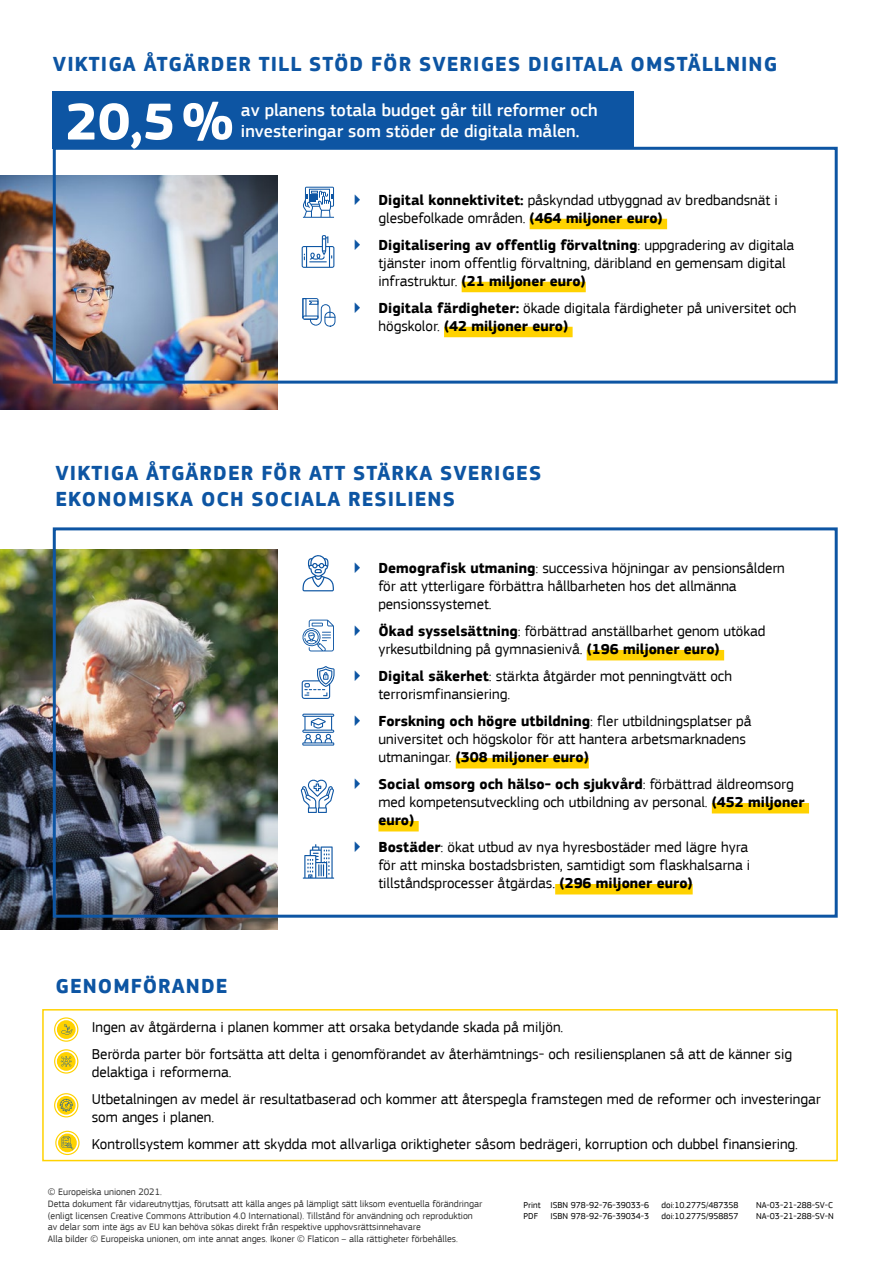
<style>
.page{position:relative;width:893px;height:1263px;background:#fff}
.page>*{position:absolute;margin:0;border:0;box-sizing:border-box;transform-origin:0 0}
.t1{font:700 54px "EC Square Sans Pro";color:#fff}
.Title_of_the_boxes{font:700 21px/25.5px "EC Square Sans Pro";letter-spacing:.05em;color:#0d55a3}
.t2{font:500 18px "EC Square Sans Pro";color:#fff}
.Title_1{font:15px/18px "EC Square Sans Pro";color:#000}
.t3{font:9.75px/11.7px "EC Square Sans Pro";color:#333}
.t4{font:9px "EC Square Sans Pro";color:#000}
.s1{color:#0d55a3}
.s2{font-weight:700}
</style>
<div class="page">
<img style="left:0;top:550px;width:278px;height:380px">
<div style="left:53px;top:527px;width:785px;height:391px;border:3px solid #0d55a3"></div>
<img style="left:0;top:176px;width:278px;height:233px">
<div style="left:53px;top:92px;width:581px;height:57px;background:#0d55a3"></div>
<div style="left:53px;top:147px;width:785px;height:237px;border:3px solid #0d55a3"></div>
<div style="left:530px;top:219px;width:137px;height:10px;background:#ffd200"></div>
<div style="left:462px;top:282px;width:124px;height:10px;background:#ffd200"></div>
<div style="left:444px;top:327px;width:129px;height:10px;background:#ffd200"></div>
<div style="left:587px;top:650px;width:137px;height:10px;background:#ffd200"></div>
<div style="left:456px;top:758px;width:133px;height:10px;background:#ffd200"></div>
<div style="left:712px;top:803px;width:97px;height:10px;background:#ffd200"></div>
<div style="left:378px;top:821px;width:41px;height:10px;background:#ffd200"></div>
<div style="left:555px;top:884px;width:138px;height:10px;background:#ffd200"></div>
<div style="left:42px;top:1009px;width:796px;height:152px;border:2px solid #ffd200"></div>
<svg style="left:57px;top:1020px;width:19px;height:19px"></svg>
<div style="left:54px;top:1017px;width:24px;height:25px;border:1px solid #ffd200;border-radius:50%"></div>
<svg style="left:62px;top:1024px;width:11px;height:11px"></svg>
<svg style="left:57px;top:1052px;width:19px;height:19px"></svg>
<div style="left:54px;top:1049px;width:24px;height:24px;border:1px solid #ffd200;border-radius:50%"></div>
<svg style="left:61px;top:1056px;width:11px;height:11px"></svg>
<svg style="left:57px;top:1096px;width:19px;height:19px"></svg>
<div style="left:54px;top:1093px;width:24px;height:24px;border:1px solid #ffd200;border-radius:50%"></div>
<svg style="left:60px;top:1099px;width:13px;height:13px"></svg>
<svg style="left:58px;top:1133px;width:19px;height:19px"></svg>
<div style="left:55px;top:1131px;width:25px;height:24px;border:1px solid #ffd200;border-radius:50%"></div>
<svg style="left:62px;top:1136px;width:11px;height:13px"></svg>
<svg style="left:303px;top:844px;width:31px;height:35px"></svg>
<svg style="left:302px;top:298px;width:34px;height:29px"></svg>
<svg style="left:303px;top:187px;width:31px;height:31px"></svg>
<svg style="left:302px;top:714px;width:32px;height:31px"></svg>
<svg style="left:302px;top:666px;width:33px;height:33px"></svg>
<svg style="left:302px;top:235px;width:32px;height:33px"></svg>
<svg style="left:301px;top:779px;width:33px;height:34px"></svg>
<svg style="left:302px;top:555px;width:32px;height:36px"></svg>
<svg style="left:302px;top:620px;width:32px;height:31px"></svg>
<p class="Title_of_the_boxes" style="left:53px;top:52px;width:726px">VIKTIGA ÅTGÄRDER TILL STÖD FÖR SVERIGES DIGITALA OMSTÄLLNING</p>
<p class="t1" style="left:66px;top:89px;width:169px">20,5%</p>
<p class="t2" style="left:241px;top:99px;width:358px">av planens totala budget går till reformer och</p>
<p class="t2" style="left:241px;top:121px;width:340px">investeringar som stöder de digitala målen.</p>
<p class="Title_1" style="left:378px;top:191px;width:401px;text-indent:-26px"><span class="s1">▶</span> <span class="s2">Digital konnektivitet:</span> påskyndad utbyggnad av bredbandsnät i glesbefolkade områden. <span class="s2">(464 miljoner euro)</span></p>
<p class="Title_1" style="left:378px;top:236px;width:417px;text-indent:-26px"><span class="s1">▶</span> <span class="s2">Digitalisering av offentlig förvaltning</span>: uppgradering av digitala tjänster inom offentlig förvaltning, däribland en gemensam digital infrastruktur. <span class="s2">(21 miljoner euro)</span></p>
<p class="Title_1" style="left:378px;top:299px;width:420px;text-indent:-26px"><span class="s1">▶</span> <span class="s2">Digitala färdigheter:</span> ökade digitala färdigheter på universitet och högskolor. <span class="s2">(42 miljoner euro)</span></p>
<p class="Title_of_the_boxes" style="left:55px;top:461px;width:487px">VIKTIGA ÅTGÄRDER FÖR ATT STÄRKA SVERIGES<br>EKONOMISKA OCH SOCIALA RESILIENS</p>
<p class="Title_of_the_boxes" style="left:55px;top:974px;width:174px">GENOMFÖRANDE</p>
<p class="Title_1" style="left:378px;top:559px;width:408px;text-indent:-26px"><span class="s1">▶</span> <span class="s2">Demografisk utmaning</span>: successiva höjningar av pensionsåldern för att ytterligare förbättra hållbarheten hos det allmänna pensionssystemet.</p>
<p class="Title_1" style="left:378px;top:622px;width:388px;text-indent:-26px"><span class="s1">▶</span> <span class="s2">Ökad sysselsättning</span>: förbättrad anställbarhet genom utökad yrkesutbildning på gymnasienivå. <span class="s2">(196 miljoner euro)</span></p>
<p class="Title_1" style="left:378px;top:667px;width:355px;text-indent:-26px"><span class="s1">▶</span> <span class="s2">Digital säkerhet</span>: stärkta åtgärder mot penningtvätt och terrorismfinansiering.</p>
<p class="Title_1" style="left:378px;top:712px;width:374px;text-indent:-26px"><span class="s1">▶</span> <span class="s2">Forskning och högre utbildning</span>: fler utbildningsplatser på universitet och högskolor för att hantera arbetsmarknadens utmaningar. <span class="s2">(308 miljoner euro)</span></p>
<p class="Title_1" style="left:378px;top:775px;width:428px;text-indent:-26px"><span class="s1">▶</span> <span class="s2">Social omsorg och hälso- och sjukvård</span>: förbättrad äldreomsorg med kompetensutveckling och utbildning av personal. <span class="s2">(452 miljoner euro)</span></p>
<p class="Title_1" style="left:378px;top:838px;width:373px;text-indent:-26px"><span class="s1">▶</span> <span class="s2">Bostäder</span>: ökat utbud av nya hyresbostäder med lägre hyra för att minska bostadsbristen, samtidigt som flaskhalsarna i tillståndsprocesser åtgärdas. <span class="s2">(296 miljoner euro)</span></p>
<p class="Title_1" style="left:92px;top:1018px;width:473px">Ingen av åtgärderna i planen kommer att orsaka betydande skada på miljön.</p>
<p class="Title_1" style="left:92px;top:1045px;width:702px">Berörda parter bör fortsätta att delta i genomförandet av återhämtnings- och resiliensplanen så att de känner sig delaktiga i reformerna.</p>
<p class="Title_1" style="left:92px;top:1090px;width:730px">Utbetalningen av medel är resultatbaserad och kommer att återspegla framstegen med de reformer och investeringar som anges i planen.</p>
<p class="Title_1" style="left:92px;top:1135px;width:708px">Kontrollsystem kommer att skydda mot allvarliga oriktigheter såsom bedrägeri, korruption och dubbel finansiering.</p>
<p class="t3" style="left:48px;top:1186px;width:116px">© Europeiska unionen 2021.</p>
<p class="t3" style="left:48px;top:1198px;width:436px">Detta dokument får vidareutnyttjas, förutsatt att källa anges på lämpligt sätt liksom eventuella förändringar (enligt licensen Creative Commons Attribution 4.0 International). Tillstånd för användning och reproduktion av delar som inte ägs av EU kan behöva sökas direkt från respektive upphovsrättsinnehavare<br>Alla bilder © Europeiska unionen, om inte annat anges. Ikoner © Flaticon – alla rättigheter förbehålles.</p>
<p class="t4" style="left:524px;top:1200px;width:127px">Print ISBN 978-92-76-39033-6</p>
<p class="t4" style="left:661px;top:1200px;width:78px">doi:10.2775/487358</p>
<p class="t4" style="left:756px;top:1200px;width:78px">NA-03-21-288-SV-C</p>
<p class="t4" style="left:524px;top:1211px;width:16px">PDF</p>
<p class="t4" style="left:550px;top:1211px;width:100px">ISBN 978-92-76-39034-3</p>
<p class="t4" style="left:661px;top:1211px;width:78px">doi:10.2775/958857</p>
<p class="t4" style="left:756px;top:1211px;width:79px">NA-03-21-288-SV-N</p>
</div>
